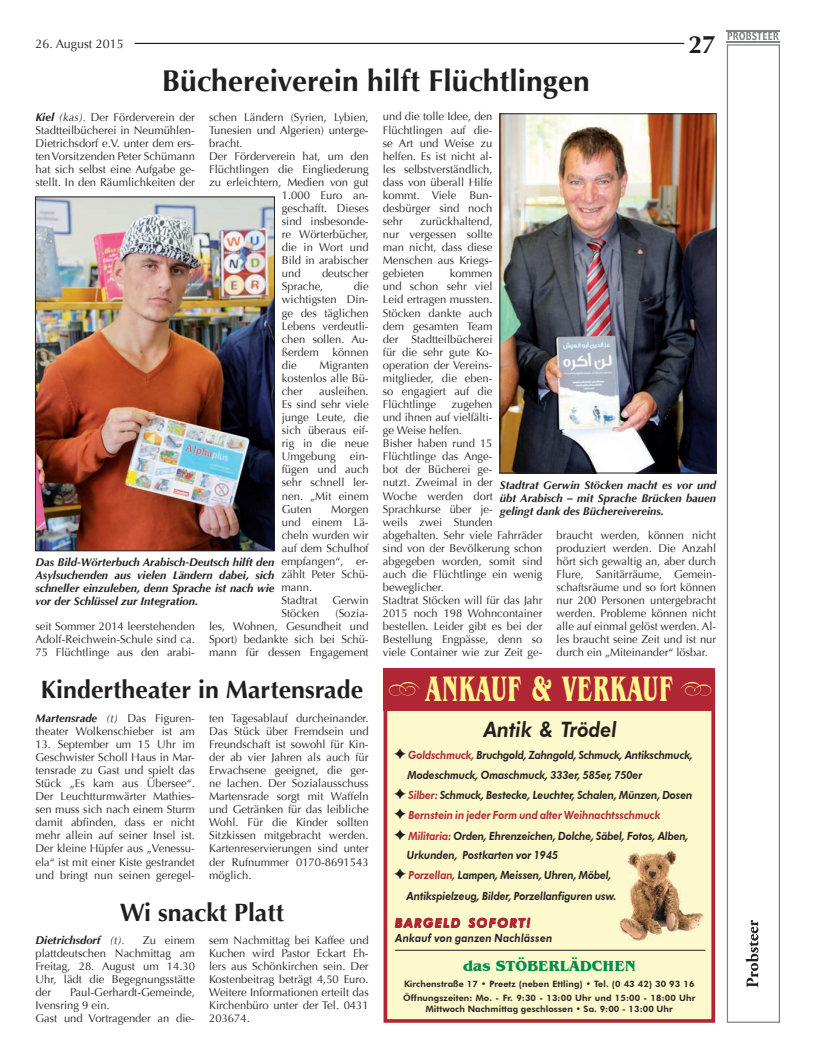
<style>
.page{position:relative;width:819px;height:1053px;background:#fff}
.page>*{position:absolute;margin:0;border:0;box-sizing:border-box;transform-origin:0 0}
.t1{font:700 36.25px "Benguiat IT Cby BT";letter-spacing:.04em;color:#fff690;scale:.61 1}
.t2{font:700 30px "Optima";color:#231f20}
.t3{font:700 25px "Optima";color:#231f20}
.t4{font:italic 21.25px "Futura Hv BT";color:#231f20;scale:.91 1}
.t5{font:700 15px "Benguiat IT Cby BT";color:#008c4e}
.t6{font:italic 12.5px "Futura Hv BT";letter-spacing:.11em;color:#b02634}
.t7{font:12.5px "Optima";color:#231f20}
.t8{font:11.25px/13px "Optima";color:#231f20;text-align:justify}
.t9{font:italic 11.25px "Futura Hv BT";letter-spacing:-.01em;color:#231f20;scale:.91 1}
.t10{font:italic 700 11.25px/13px "Optima";color:#231f20;text-align:justify}
.t11{font:italic 11.25px "Futura Hv BT";letter-spacing:-.01em;color:#b02634;scale:.91 1}
.t12{font:italic 11.25px "Futura Hv BT";letter-spacing:.02em;color:#231f20;scale:.91 1}
.t13{font:8.75px/10.5px "Futura Hv BT";letter-spacing:.015em;color:#231f20;text-align:center}
.s1{font-weight:700;font-style:italic}
.s2{font-style:italic}
.s3{font-weight:400}
.s4{color:#b02634}
.s5{color:#231f20}
</style>
<div class="page">
<hr style="left:135px;top:43px;width:549px;height:1px;background:#231f20">
<div style="left:388px;top:711px;width:322px;height:306px;background:#fcf9cd"></div>
<div style="left:383px;top:668px;width:329px;height:43px;background:#b02634"></div>
<div style="left:383px;top:668px;width:332px;height:354px;border:4px solid #b02634"></div>
<hr style="left:395px;top:949px;width:310px;height:1px;background:#231f20">
<img style="left:619px;top:845px;width:84px;height:96px">
<div style="left:726px;top:44px;width:54px;height:978px;border:1px solid #808285"></div>
<svg style="left:745px;top:920px;width:13px;height:67px"></svg>
<svg style="left:727px;top:32px;width:52px;height:8px"></svg>
<hr style="left:726px;top:30px;width:54px;height:1px;background:#808285">
<hr style="left:726px;top:41px;width:54px;height:1px;background:#808285">
<img style="left:501px;top:115px;width:213px;height:356px">
<div style="left:499px;top:113px;width:217px;height:360px;border:1px solid #231f20"></div>
<img style="left:37px;top:198px;width:236px;height:351px">
<div style="left:35px;top:196px;width:240px;height:355px;border:1px solid #231f20"></div>
<svg style="left:710px;top:682px;width:1px;height:14px"></svg>
<p class="t7" style="left:35px;top:36px;width:90px">26. August 2015</p>
<p class="t3" style="left:688px;top:30px;width:29px">27</p>
<p class="t2" style="left:162px;top:64px;width:429px">Büchereiverein hilft Flüchtlingen</p>
<p class="t8" style="left:35px;top:110px;width:161px"><span class="s1">Kiel</span> <span class="s2">(kas).</span> Der Förderverein der Stadtteilbücherei in Neumühlen-Dietrichsdorf e.V. unter dem ers&shy;ten Vorsitzenden Peter Schümann hat sich selbst eine Aufgabe ge&shy;stellt. In den Räumlichkeiten der</p>
<p class="t8" style="left:383px;top:110px;width:111px">und die tolle Idee, den Flüchtlingen auf die&shy;se Art und Weise zu helfen. Es ist nicht al&shy;les selbstverständlich, dass von überall Hilfe kommt. Viele Bun&shy;desbürger sind noch sehr</p>
<p class="t8" style="left:209px;top:110px;width:161px">schen Ländern (Syrien, Lybien,</p>
<p class="t8" style="left:209px;top:123px;width:161px">Tunesien und Algerien) unterge-</p>
<p class="t8" style="left:209px;top:136px;width:35px">bracht.</p>
<p class="t8" style="left:209px;top:149px;width:161px">Der Förderverein hat, um den</p>
<p class="t8" style="left:209px;top:163px;width:161px">Flüchtlingen die Eingliederung</p>
<p class="t8" style="left:209px;top:176px;width:161px">zu erleichtern, Medien von gut</p>
<p class="t8" style="left:282px;top:189px;width:88px">1.000 Euro an-</p>
<p class="t8" style="left:282px;top:202px;width:88px">geschafft. Dieses</p>
<p class="t8" style="left:282px;top:215px;width:88px">sind insbesonde-</p>
<p class="t8" style="left:282px;top:228px;width:88px">re Wörterbücher,</p>
<p class="t8" style="left:282px;top:241px;width:88px">die in Wort und</p>
<p class="t8" style="left:282px;top:254px;width:88px">Bild in arabischer</p>
<p class="t8" style="left:282px;top:267px;width:20px">und</p>
<p class="t8" style="left:383px;top:215px;width:111px;text-indent:37px">zurückhaltend, nur vergessen sollte man nicht, dass diese Menschen aus Kriegs&shy;gebieten</p>
<p class="t8" style="left:383px;top:267px;width:111px;text-indent:67px">kommen und schon sehr viel Leid ertragen mussten.<br>Stöcken dankte auch dem gesamten Team der Stadtteilbücherei für die sehr gute Ko&shy;operation der Vereins&shy;mitglieder, die eben&shy;so engagiert auf die Flüchtlinge</p>
<p class="t8" style="left:282px;top:267px;width:88px;text-indent:40px">deutscher<br>Sprache,</p>
<p class="t8" style="left:282px;top:280px;width:88px;text-indent:72px">die wichtigsten Din&shy;ge des täglichen Lebens verdeutli&shy;chen sollen. Au&shy;ßerdem können die</p>
<p class="t8" style="left:282px;top:358px;width:88px;text-indent:38px">Migranten kostenlos alle Bü&shy;cher</p>
<p class="t8" style="left:282px;top:385px;width:88px;text-indent:37px">ausleihen.<br>Es sind sehr viele junge Leute, die sich überaus eif&shy;rig in die neue Umgebung</p>
<p class="t8" style="left:383px;top:398px;width:161px;text-align:left;text-indent:69px">zugehen<br>und ihnen auf vielfälti-<br>ge Weise helfen.<br>Bisher haben rund 15<br>Flüchtlinge das Ange-<br>bot der Bücherei ge-<br>nutzt. Zweimal in der<br>Woche werden dort<br>Sprachkurse über je-<br>weils zwei Stunden abgehalten. Sehr viele Fahrräder sind von der Bevölkerung schon abgegeben worden, somit sind auch die Flüchtlinge ein wenig beweglicher.<br>Stadtrat Stöcken will für das Jahr<br>2015 noch 198 Wohncontainer bestellen. Leider gibt es bei der<br>Bestellung Engpässe, denn so viele Container wie zur Zeit ge-</p>
<p class="t8" style="left:282px;top:450px;width:88px;text-indent:68px">ein&shy;fügen und auch sehr schnell ler&shy;nen. „Mit einem Guten</p>
<p class="t10" style="left:500px;top:478px;width:218px">Stadtrat Gerwin Stöcken macht es vor und übt Arabisch – mit Sprache Brücken bauen gelingt dank des Büchereivereins.</p>
<p class="t8" style="left:281px;top:502px;width:89px;text-align:left;text-indent:50px">Morgen und einem Lä&shy;cheln wurden wir auf dem Schulhof empfangen“, er&shy;zählt Peter Schü&shy;mann.<br>Stadtrat</p>
<p class="t8" style="left:556px;top:528px;width:161px">braucht werden, können nicht produziert werden. Die Anzahl hört sich gewaltig an, aber durch Flure, Sanitärräume, Gemein&shy;schaftsräume und so fort können nur 200 Personen untergebracht werden. Probleme können nicht alle auf einmal gelöst werden. Al&shy;les braucht seine Zeit und ist nur durch ein „Miteinander“ lösbar.</p>
<p class="t10" style="left:35px;top:555px;width:240px">Das Bild-Wörterbuch Arabisch-Deutsch hilft den Asylsuchenden aus vielen Ländern dabei, sich schneller einzuleben, denn Sprache ist nach wie vor der Schlüssel zur Integration.</p>
<p class="t8" style="left:332px;top:594px;width:38px">Gerwin</p>
<p class="t8" style="left:281px;top:607px;width:39px">Stöcken</p>
<p class="t8" style="left:209px;top:607px;width:161px;text-indent:126px">(Sozia&shy;les, Wohnen, Gesundheit und Sport) bedankte sich bei Schü&shy;mann für dessen Engagement</p>
<p class="t8" style="left:35px;top:620px;width:161px">seit Sommer 2014 leerstehenden Adolf-Reichwein-Schule sind ca.<br>75 Flüchtlinge aus den arabi-</p>
<p class="t3" style="left:41px;top:675px;width:323px">Kindertheater in Martensrade</p>
<p class="t8" style="left:35px;top:711px;width:161px"><span class="s1">Martensrade</span> <span class="s2">(t)</span> Das Figuren&shy;theater Wolkenschieber ist am</p>
<p class="t8" style="left:35px;top:737px;width:161px">13. September um 15 Uhr im Geschwister Scholl Haus in Mar&shy;tensrade zu Gast und spielt das Stück „Es kam aus Übersee“.<br>Der Leuchtturmwärter Mathies&shy;sen muss sich nach einem Sturm damit abfinden, dass er nicht mehr allein auf seiner Insel ist.<br>Der kleine Hüpfer aus „Venessu&shy;ela“ ist mit einer Kiste gestrandet und bringt nun seinen geregel-</p>
<p class="t8" style="left:209px;top:711px;width:161px">ten Tagesablauf durcheinander.<br>Das Stück über Fremdsein und Freundschaft ist sowohl für Kin&shy;der ab vier Jahren als auch für Erwachsene geeignet, die ger&shy;ne lachen. Der Sozialausschuss Martensrade sorgt mit Waffeln und Getränken für das leibliche Wohl. Für die Kinder sollten Sitzkissen mitgebracht werden.<br>Kartenreservierungen sind unter der Rufnummer 0170-8691543 möglich.</p>
<p class="t3" style="left:120px;top:897px;width:166px">Wi snackt Platt</p>
<p class="t10" style="left:35px;top:933px;width:91px">Dietrichsdorf <span class="s3">(t).</span></p>
<p class="t8" style="left:209px;top:933px;width:161px">sem Nachmittag bei Kaffee und Kuchen wird Pastor Eckart Eh&shy;lers aus Schönkirchen sein. Der Kostenbeitrag beträgt 4,50 Euro.<br>Weitere Informationen erteilt das Kirchenbüro unter der Tel. 0431<br>203674.</p>
<p class="t8" style="left:35px;top:933px;width:161px;text-indent:107px">Zu einem plattdeutschen Nachmittag am Freitag, 28. August um 14.30<br>Uhr, lädt die Begegnungsstätte der</p>
<p class="t8" style="left:35px;top:985px;width:161px;text-align:left;text-indent:35px">Paul-Gerhardt-Gemeinde,<br>Ivensring 9 ein.<br>Gast und Vortragender an die-</p>
<p class="t1" style="left:426px;top:666px;width:405px">ANKAUF &amp; VERKAUF</p>
<p class="t4" style="left:483px;top:717px;width:148px">Antik &amp; Trödel</p>
<p class="t9" style="left:394px;top:748px;width:330px">✦ <span class="s4">Goldschmuck,</span> Bruchgold, Zahngold, Schmuck, Antikschmuck,</p>
<p class="t9" style="left:407px;top:768px;width:259px">Modeschmuck, Omaschmuck, 333er, 585er, 750er</p>
<p class="t9" style="left:394px;top:788px;width:329px">✦ <span class="s4">Silber:</span> Schmuck, Bestecke, Leuchter, Schalen, Münzen, Dosen</p>
<p class="t11" style="left:394px;top:808px;width:294px"><span class="s5">✦</span> Bernstein in jeder Form und alter Weihnachtsschmuck</p>
<p class="t9" style="left:394px;top:828px;width:325px">✦ <span class="s4">Militaria:</span> Orden, Ehrenzeichen, Dolche, Säbel, Fotos, Alben,</p>
<p class="t9" style="left:407px;top:848px;width:168px">Urkunden, Postkarten vor 1945</p>
<p class="t9" style="left:394px;top:868px;width:240px">✦ <span class="s4">Porzellan,</span> Lampen, Meissen, Uhren, Möbel,</p>
<p class="t9" style="left:406px;top:888px;width:232px">Antikspielzeug, Bilder, Porzellanfiguren usw.</p>
<p class="t6" style="left:395px;top:915px;width:137px">BARGELD SOFORT!</p>
<p class="t12" style="left:395px;top:930px;width:174px">Ankauf von ganzen Nachlässen</p>
<p class="t5" style="left:463px;top:956px;width:174px">das STÖBERLÄDCHEN</p>
<p class="t13" style="left:404px;top:978px;width:292px">Kirchenstraße 17 • Preetz (neben Ettling) • Tel. (0 43 42) 30 93 16</p>
<p class="t13" style="left:403px;top:992px;width:294px">Öffnungszeiten: Mo. - Fr. 9:30 - 13:00 Uhr und 15:00 - 18:00 Uhr<br>Mittwoch Nachmittag geschlossen • Sa. 9:00 - 13:00 Uhr</p>
</div>
